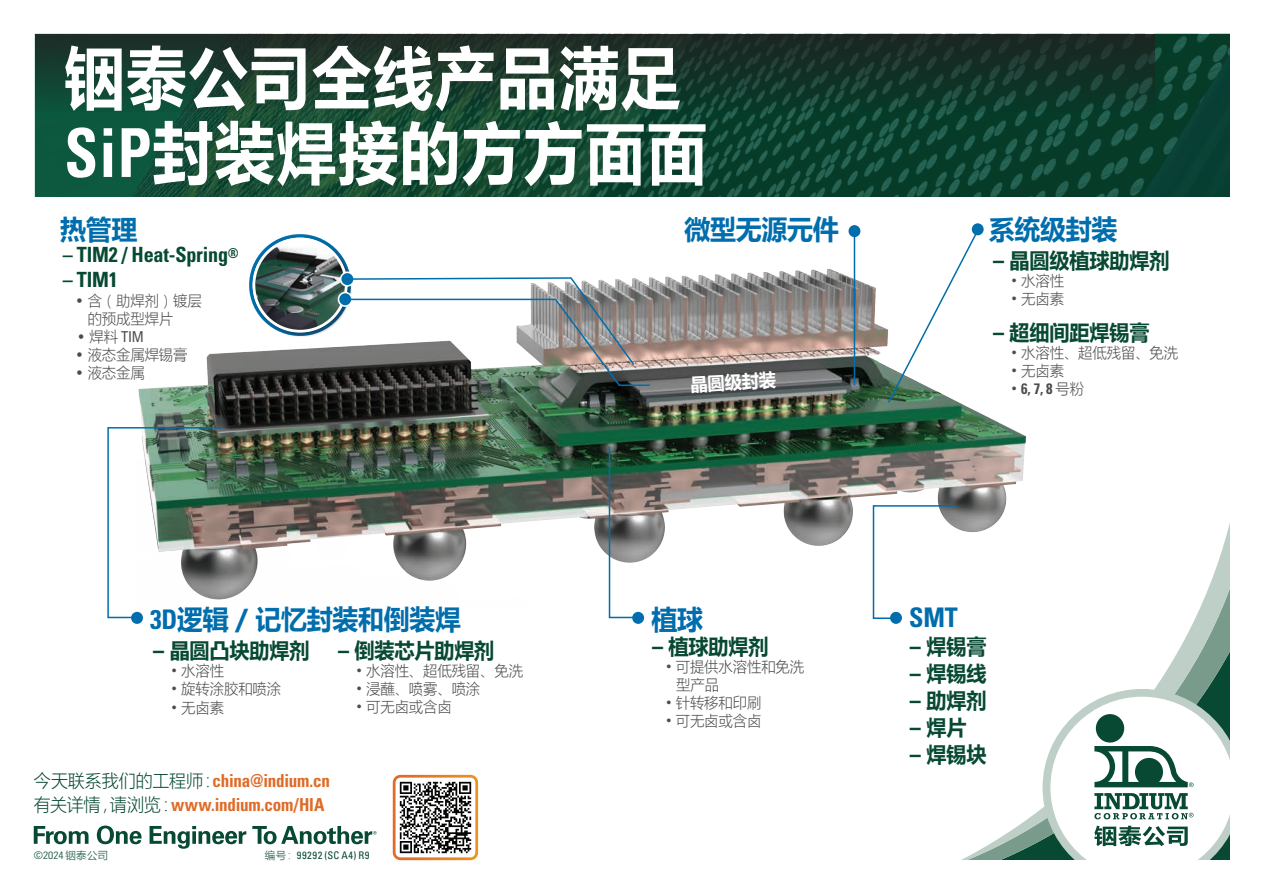
<style>
.page{position:relative;width:1263px;height:893px;background:#fff}
.page>*{position:absolute;margin:0;border:0;box-sizing:border-box;transform-origin:0 0}
.t1{font:700 67.5px/75px "Microsoft Ya Hei";letter-spacing:.025em;color:#fff;scale:.89 1}
.t2{font:700 27px "Microsoft Ya Hei";letter-spacing:-.01em;color:#006dad;scale:.96 1}
.t3{font:700 condensed 27px "Univers LT Std";color:#006dad;scale:.96 1}
.t4{font:700 21px "Microsoft Ya Hei";letter-spacing:-.01em;color:#074932;scale:.96 1}
.t5{font:700 condensed 21px "Univers LT Std";letter-spacing:-.01em;color:#074932;scale:.96 1}
.t6{font:700 18px "Microsoft Ya Hei";color:#fff;scale:.96 1}
.t7{font:700 condensed 17.85px/24px "Univers LT Std";letter-spacing:-.015em;color:#de6b27;scale:.95 1}
.t8{font:700 condensed 15.15px "Univers LT Std";color:#4b4c4d;scale:.96 1}
.t9{font:300 15px/18px "Microsoft Ya Hei";letter-spacing:-.01em;color:#4b4c4d;scale:.96 1}
.t10{font:condensed 15px "Univers LT Std";color:#4b4c4d;scale:.96 1}
.t11{font:condensed 10.5px "Univers LT Std";letter-spacing:.05em;color:#074932}
.t12{font:300 condensed 10.5px "Univers LT Std";color:#074932;scale:1.1 1}
.s1{font-family:"Univers LT Std";font-stretch:condensed}
.s2{font-family:"Univers LT Std";font-weight:400;font-stretch:condensed}
.s3{font-family:"Microsoft Ya Hei";font-weight:300;font-stretch:normal}
.s4{font-family:"Microsoft Ya Hei";font-weight:300;font-stretch:normal;font-size:15px}
.s5{font-family:"Microsoft Ya Hei";font-weight:300;font-stretch:normal;color:#074932}
.s6{font-family:"Microsoft Ya Hei";font-stretch:normal}
</style>
<div class="page">
<svg style="left:252px;top:826px;width:125px;height:18px"></svg>
<svg style="left:34px;top:826px;width:212px;height:23px"></svg>
<svg style="left:963px;top:527px;width:266px;height:332px"></svg>
<img style="left:35px;top:34px;width:1194px;height:163px">
<svg style="left:35px;top:34px;width:1120px;height:77px;background:#19392c"></svg>
<svg style="left:1042px;top:689px;width:187px;height:170px"></svg>
<img style="left:136px;top:186px;width:897px;height:423px">
<div style="left:632px;top:612px;width:12px;height:12px;background:#006dad;border-radius:50%"></div>
<div style="left:972px;top:223px;width:12px;height:12px;background:#006dad;border-radius:50%"></div>
<div style="left:890px;top:612px;width:12px;height:12px;background:#006dad;border-radius:50%"></div>
<div style="left:131px;top:612px;width:12px;height:12px;background:#006dad;border-radius:50%"></div>
<svg style="left:608px;top:445px;width:32px;height:174px"></svg>
<svg style="left:886px;top:229px;width:93px;height:176px"></svg>
<img style="left:107px;top:426px;width:117px;height:193px">
<svg style="left:872px;top:504px;width:86px;height:116px"></svg>
<div style="left:848px;top:225px;width:12px;height:12px;background:#006dad;border-radius:50%"></div>
<hr style="left:854px;top:231px;width:1px;height:154px;background:#006dad">
<img style="left:399px;top:781px;width:73px;height:73px">
<div style="left:393px;top:775px;width:85px;height:85px;border:3px solid #fff;border-radius:6px"></div>
<img style="left:248px;top:233px;width:403px;height:154px">
<h1 class="t1" style="left:64px;top:38px;width:724px">铟泰公司全线产品满足<br><span class="s1">SiP</span>封装焊接的方方面面</h1>
<h2 class="t2" style="left:60px;top:210px;width:82px">热管理</h2>
<h2 class="t2" style="left:684px;top:210px;width:162px">微型无源元件</h2>
<h3 class="t5" style="left:63px;top:241px;width:185px">– TIM2 / Heat-Spring<sup>®</sup></h3>
<h3 class="t5" style="left:63px;top:267px;width:59px">– TIM1</h3>
<p class="t9" style="left:88px;top:291px;width:120px;text-indent:-10px"><span class="s2">•</span> 含（助焊剂）镀层的预成型焊片</p>
<p class="t10" style="left:79px;top:327px;width:69px">• <span class="s3">焊料</span> TIM</p>
<p class="t9" style="left:77px;top:345px;width:117px"><span class="s2">•</span> 液态金属焊锡膏</p>
<p class="t9" style="left:77px;top:363px;width:72px"><span class="s2">•</span> 液态金属</p>
<p class="t6" style="left:690px;top:372px;width:91px;rotate:-3deg">晶圆级封装</p>
<h2 class="t2" style="left:989px;top:210px;width:135px">系统级封装</h2>
<h3 class="t4" style="left:993px;top:245px;width:185px">– 晶圆级植球助焊剂</h3>
<p class="t9" style="left:1011px;top:271px;width:57px">• 水溶性</p>
<p class="t9" style="left:1011px;top:289px;width:57px">• 无卤素</p>
<h3 class="t4" style="left:993px;top:317px;width:164px">– 超细间距焊锡膏</h3>
<p class="t9" style="left:1011px;top:343px;width:176px">• 水溶性、超低残留、免洗</p>
<p class="t9" style="left:1011px;top:361px;width:57px">• 无卤素</p>
<p class="t8" style="left:1011px;top:379px;width:78px"><span class="s4">•</span> 6, 7, 8 <span class="s4">号粉</span></p>
<h2 class="t2" style="left:150px;top:600px;width:325px"><span class="s1">3D</span>逻辑 / 记忆封装和倒装焊</h2>
<h3 class="t4" style="left:338px;top:636px;width:164px">– 倒装芯片助焊剂</h3>
<p class="t9" style="left:356px;top:662px;width:176px">• 水溶性、超低残留、免洗</p>
<p class="t9" style="left:356px;top:680px;width:131px">• 浸蘸、喷雾、喷涂</p>
<p class="t9" style="left:356px;top:698px;width:101px">• 可无卤或含卤</p>
<h3 class="t4" style="left:153px;top:636px;width:164px">– 晶圆凸块助焊剂</h3>
<p class="t9" style="left:171px;top:661px;width:57px">• 水溶性</p>
<p class="t9" style="left:171px;top:679px;width:116px">• 旋转涂胶和喷涂</p>
<p class="t9" style="left:171px;top:698px;width:57px">• 无卤素</p>
<p class="t7" style="left:34px;top:768px;width:313px"><span class="s5">今天联系我们的工程师：</span>china@indium.cn<span class="s5">有关详情，请浏览：</span>www.indium.com/HIA</p>
<p class="t12" style="left:34px;top:849px;width:69px">©2024 <span class="s6">铟泰公司</span></p>
<p class="t11" style="left:265px;top:848px;width:106px"><span class="s3">编号：</span> 99292 (SC A4) R9</p>
<h2 class="t2" style="left:651px;top:600px;width:55px">植球</h2>
<h3 class="t4" style="left:652px;top:632px;width:123px">– 植球助焊剂</h3>
<p class="t9" style="left:676px;top:657px;width:135px;text-indent:-10px">• 可提供水溶性和免洗型产品</p>
<p class="t9" style="left:666px;top:693px;width:101px">• 针转移和印刷</p>
<p class="t9" style="left:666px;top:711px;width:101px">• 可无卤或含卤</p>
<h2 class="t3" style="left:909px;top:601px;width:52px">SMT</h2>
<h3 class="t4" style="left:910px;top:632px;width:81px">– 焊锡膏</h3>
<h3 class="t4" style="left:910px;top:659px;width:81px">– 焊锡线</h3>
<h3 class="t4" style="left:910px;top:686px;width:81px">– 助焊剂</h3>
<h3 class="t4" style="left:910px;top:713px;width:60px">– 焊片</h3>
<h3 class="t4" style="left:910px;top:740px;width:81px">– 焊锡块</h3>
</div>
